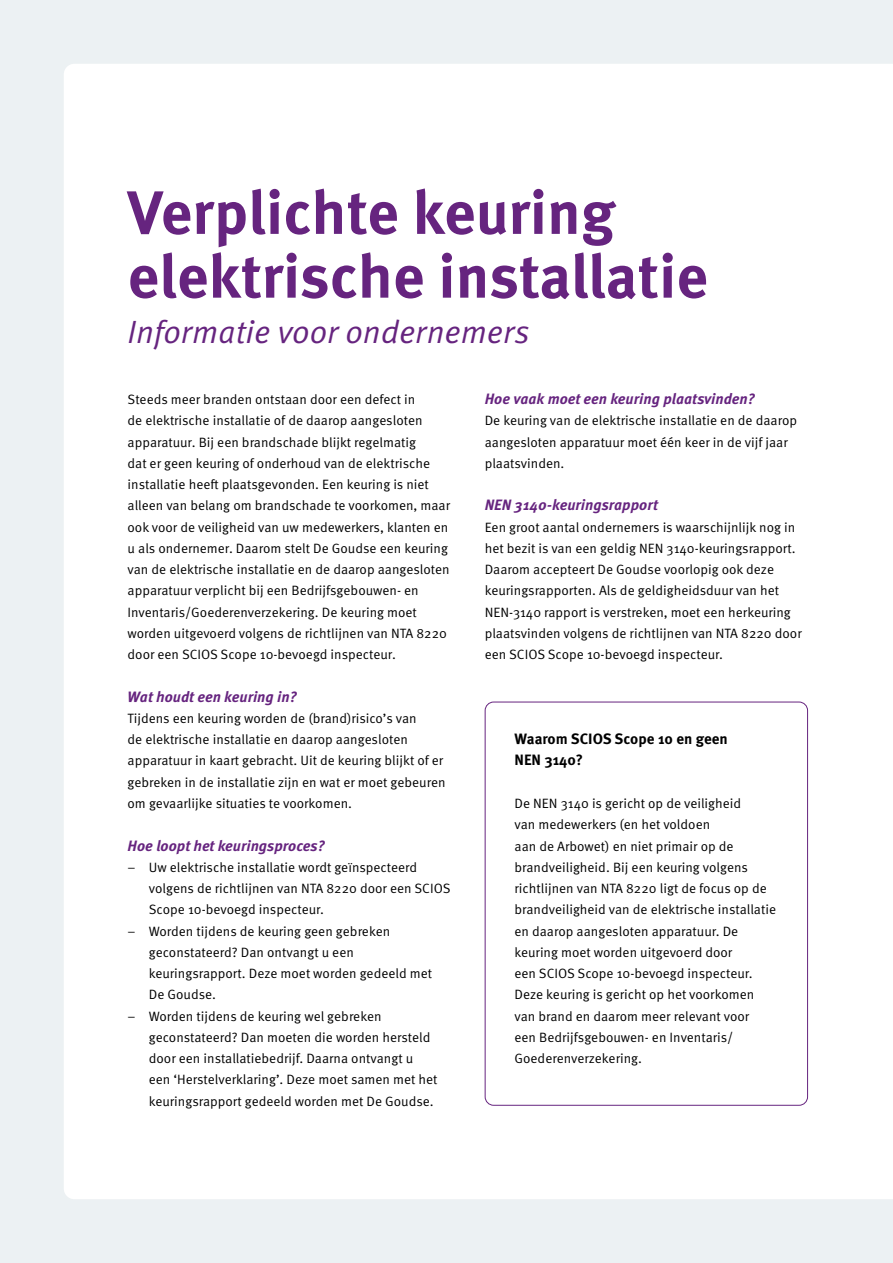
<style>
.page{position:relative;width:893px;height:1263px;background:#ecf1f3}
.page>*{position:absolute;margin:0;border:0;box-sizing:border-box;transform-origin:0 0}
.t1{font:700 61.2px/63.8px "Meta OT";color:#66247f}
.t2{font:32.25px "Meta OT Norm Ita";color:#66247f}
.t3{font:italic 700 15px "Meta OT";color:#66247f}
.t4{font:700 15px/21.3px "Meta OT";color:#000}
.t5{font:13.5px/21.3px "Meta OT Norm";color:#000}
</style>
<div class="page">
<div style="left:64px;top:64px;width:829px;height:1135px;background:#fff"></div>
<div style="left:485px;top:702px;width:323px;height:404px;border:1px solid #66247f;border-radius:9px"></div>
<h1 class="t1" style="left:128px;top:181px;width:582px">Verplichte keuring elektrische installatie</h1>
<h2 class="t2" style="left:128px;top:312px;width:404px">Informatie voor ondernemers</h2>
<p class="t5" style="left:128px;top:389px;width:324px">Steeds meer branden ontstaan door een defect in<br>de elektrische installatie of de daarop aangesloten apparatuur. Bij een brandschade blijkt regelmatig<br>dat er geen keuring of onderhoud van de elektrische installatie heeft plaatsgevonden. Een keuring is niet alleen van belang om brandschade te voorkomen, maar ook voor de veiligheid van uw medewerkers, klanten en u als ondernemer. Daarom stelt De Goudse een keuring van de elektrische installatie en de daarop aangesloten apparatuur verplicht bij een Bedrijfsgebouwen- en Inventaris/Goederenverzekering. De keuring moet worden uitgevoerd volgens de richtlijnen van NTA 8220 door een SCIOS Scope 10-bevoegd inspecteur.</p>
<p class="t3" style="left:128px;top:687px;width:170px">Wat houdt een keuring in?</p>
<p class="t5" style="left:128px;top:708px;width:319px">Tijdens een keuring worden de (brand)risico’s van<br>de elektrische installatie en daarop aangesloten apparatuur in kaart gebracht. Uit de keuring blijkt of er gebreken in de installatie zijn en wat er moet gebeuren om gevaarlijke situaties te voorkomen.</p>
<p class="t3" style="left:128px;top:836px;width:198px">Hoe loopt het keuringsproces?</p>
<p class="t5" style="left:149px;top:857px;width:303px;text-indent:-21px">– Uw elektrische installatie wordt geïnspecteerd volgens de richtlijnen van NTA 8220 door een SCIOS<br>Scope 10-bevoegd inspecteur.</p>
<p class="t5" style="left:149px;top:920px;width:285px;text-indent:-21px">– Worden tijdens de keuring geen gebreken geconstateerd? Dan ontvangt u een keuringsrapport. Deze moet worden gedeeld met De Goudse.</p>
<p class="t5" style="left:149px;top:1005px;width:290px;text-indent:-21px">– Worden tijdens de keuring wel gebreken geconstateerd? Dan moeten die worden hersteld door een installatiebedrijf. Daarna ontvangt u een ‘Herstelverklaring’. Deze moet samen met het keuringsrapport gedeeld worden met De Goudse.</p>
<p class="t3" style="left:485px;top:389px;width:271px">Hoe vaak moet een keuring plaatsvinden?</p>
<p class="t5" style="left:485px;top:410px;width:314px">De keuring van de elektrische installatie en de daarop aangesloten apparatuur moet één keer in de vijf jaar plaatsvinden.</p>
<p class="t3" style="left:485px;top:496px;width:174px">NEN 3140-keuringsrapport</p>
<p class="t5" style="left:485px;top:516px;width:318px">Een groot aantal ondernemers is waarschijnlijk nog in het bezit is van een geldig NEN 3140-keuringsrapport.<br>Daarom accepteert De Goudse voorlopig ook deze keuringsrapporten. Als de geldigheidsduur van het NEN-3140 rapport is verstreken, moet een herkeuring plaatsvinden volgens de richtlijnen van NTA 8220 door een SCIOS Scope 10-bevoegd inspecteur.</p>
<p class="t4" style="left:514px;top:728px;width:215px">Waarom SCIOS Scope 10 en geen<br>NEN 3140?</p>
<p class="t5" style="left:514px;top:793px;width:263px">De NEN 3140 is gericht op de veiligheid<br>van medewerkers (en het voldoen<br>aan de Arbowet) en niet primair op de brandveiligheid. Bij een keuring volgens richtlijnen van NTA 8220 ligt de focus op de brandveiligheid van de elektrische installatie en daarop aangesloten apparatuur. De keuring moet worden uitgevoerd door<br>een SCIOS Scope 10-bevoegd inspecteur.<br>Deze keuring is gericht op het voorkomen van brand en daarom meer relevant voor<br>een Bedrijfsgebouwen- en Inventaris/ Goederenverzekering.</p>
</div>
